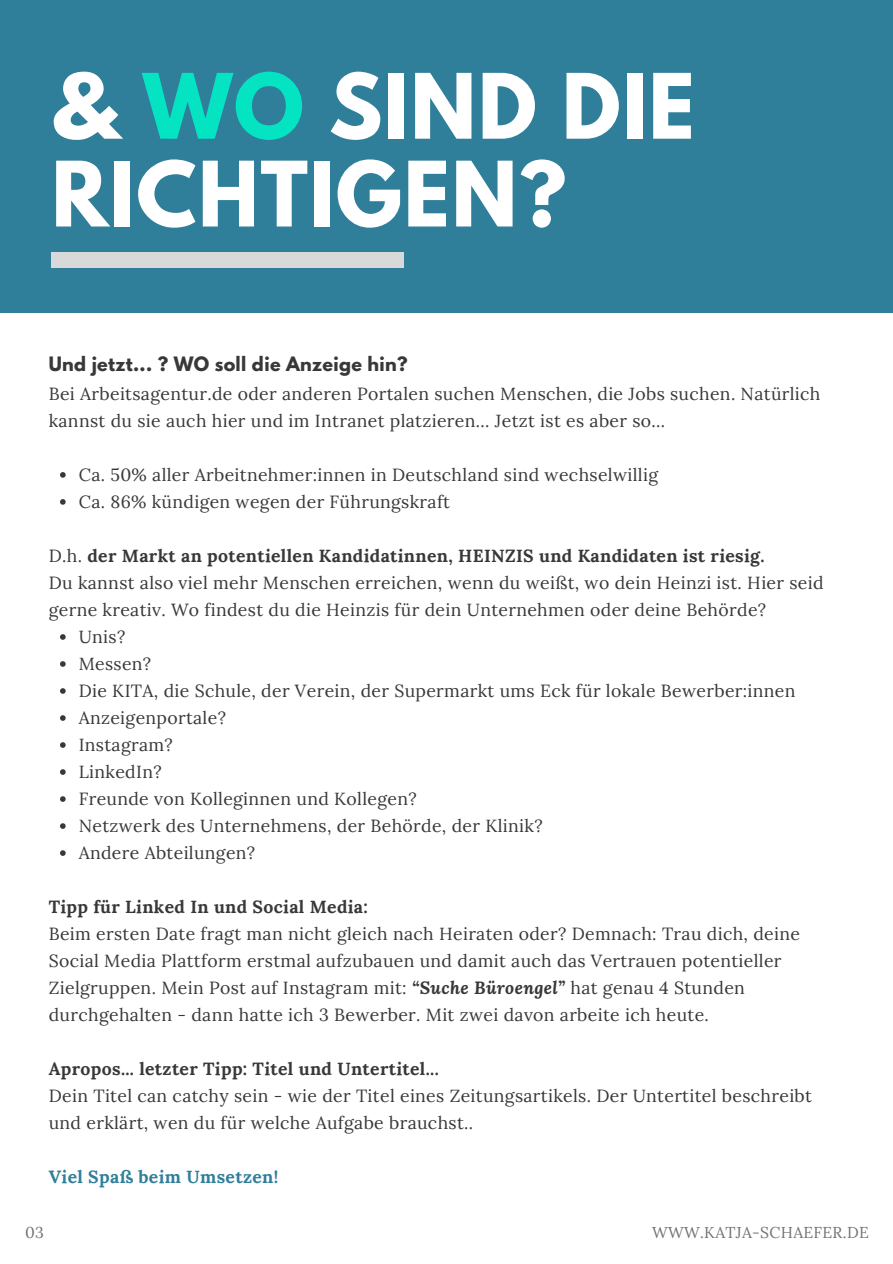
<style>
.page{position:relative;width:893px;height:1264px;background:#fff}
.page>*{position:absolute;margin:0;border:0;box-sizing:border-box;transform-origin:0 0}
.t1{font:700 79.8px/87.8px "League Spartan";letter-spacing:.02em;color:#fff}
.t2{font:17.55px/27px "Lora";letter-spacing:.02em;color:#383838}
.t3{font:700 17.55px "Lora";letter-spacing:.02em;color:#307f9a}
.t4{font:15.75px "Lora";letter-spacing:.02em;color:#737373}
.s1{color:#05e4c2}
.s2{font-family:"League Spartan";font-weight:700}
.s3{font-weight:700}
.s4{font-weight:700;font-style:italic}
</style>
<div class="page">
<div style="left:0;top:0;width:892px;height:313px;background:#307f9a"></div>
<div style="left:51px;top:252px;width:353px;height:15px;background:#d9d9d9"></div>
<svg style="left:60px;top:472px;width:6px;height:5px"></svg>
<svg style="left:60px;top:499px;width:6px;height:5px"></svg>
<svg style="left:60px;top:634px;width:6px;height:5px"></svg>
<svg style="left:60px;top:661px;width:6px;height:5px"></svg>
<svg style="left:60px;top:688px;width:6px;height:5px"></svg>
<svg style="left:60px;top:715px;width:6px;height:5px"></svg>
<svg style="left:60px;top:742px;width:6px;height:5px"></svg>
<svg style="left:60px;top:769px;width:6px;height:5px"></svg>
<svg style="left:60px;top:796px;width:6px;height:5px"></svg>
<svg style="left:60px;top:823px;width:6px;height:5px"></svg>
<svg style="left:60px;top:850px;width:6px;height:5px"></svg>
<h1 class="t1" style="left:51px;top:73px;width:644px">&amp; <span class="s1">WO</span> SIND DIE<br>RICHTIGEN?</h1>
<h3 class="t2" style="left:49px;top:350px;width:773px;line-height:29.2px"><span class="s2">Und jetzt... ? WO soll die Anzeige hin?<br></span>Bei Arbeitsagentur.de oder anderen Portalen suchen Menschen, die Jobs suchen. Natürlich</h3>
<h3 class="t2" style="left:49px;top:407px;width:618px">kannst du sie auch hier und im Intranet platzieren... Jetzt ist es aber so...</h3>
<p class="t2" style="left:79px;top:461px;width:581px">Ca. 50% aller Arbeitnehmer:innen in Deutschland sind wechselwillig</p>
<p class="t2" style="left:79px;top:488px;width:373px">Ca. 86% kündigen wegen der Führungskraft</p>
<h3 class="t2" style="left:49px;top:542px;width:776px">D.h. <span class="s3">der Markt an potentiellen Kandidatinnen, HEINZIS und Kandidaten ist riesig.<br></span>Du kannst also viel mehr Menschen erreichen, wenn du weißt, wo dein Heinzi ist. Hier seid gerne kreativ. Wo findest du die Heinzis für dein Unternehmen oder deine Behörde?</h3>
<p class="t2" style="left:79px;top:623px;width:48px">Unis?</p>
<p class="t2" style="left:79px;top:650px;width:74px">Messen?</p>
<p class="t2" style="left:79px;top:677px;width:718px">Die KITA, die Schule, der Verein, der Supermarkt ums Eck für lokale Bewerber:innen</p>
<p class="t2" style="left:79px;top:704px;width:149px">Anzeigenportale?</p>
<p class="t2" style="left:79px;top:731px;width:96px">Instagram?</p>
<p class="t2" style="left:79px;top:758px;width:84px">LinkedIn?</p>
<p class="t2" style="left:79px;top:785px;width:339px">Freunde von Kolleginnen und Kollegen?</p>
<p class="t2" style="left:79px;top:812px;width:465px">Netzwerk des Unternehmens, der Behörde, der Klinik?</p>
<p class="t2" style="left:79px;top:839px;width:178px">Andere Abteilungen?</p>
<h3 class="t2" style="left:49px;top:893px;width:752px"><span class="s3">Tipp für Linked In und Social Media:<br></span>Beim ersten Date fragt man nicht gleich nach Heiraten oder? Demnach: Trau dich, deine Social Media Plattform erstmal aufzubauen und damit auch das Vertrauen potentieller Zielgruppen. Mein Post auf Instagram mit: <span class="s4">“Suche Büroengel”</span> hat genau 4 Stunden durchgehalten - dann hatte ich 3 Bewerber. Mit zwei davon arbeite ich heute.</h3>
<h3 class="t2" style="left:49px;top:1055px;width:764px"><span class="s3">Apropos... letzter Tipp: Titel und Untertitel...<br></span>Dein Titel can catchy sein - wie der Titel eines Zeitungsartikels. Der Untertitel beschreibt und erklärt, wen du für welche Aufgabe brauchst..</h3>
<h2 class="t3" style="left:49px;top:1165px;width:231px">Viel Spaß beim Umsetzen!</h2>
<p class="t4" style="left:25px;top:1221px;width:20px">03</p>
<p class="t4" style="left:652px;top:1221px;width:218px">WWW.KATJA-SCHAEFER.DE</p>
</div>
